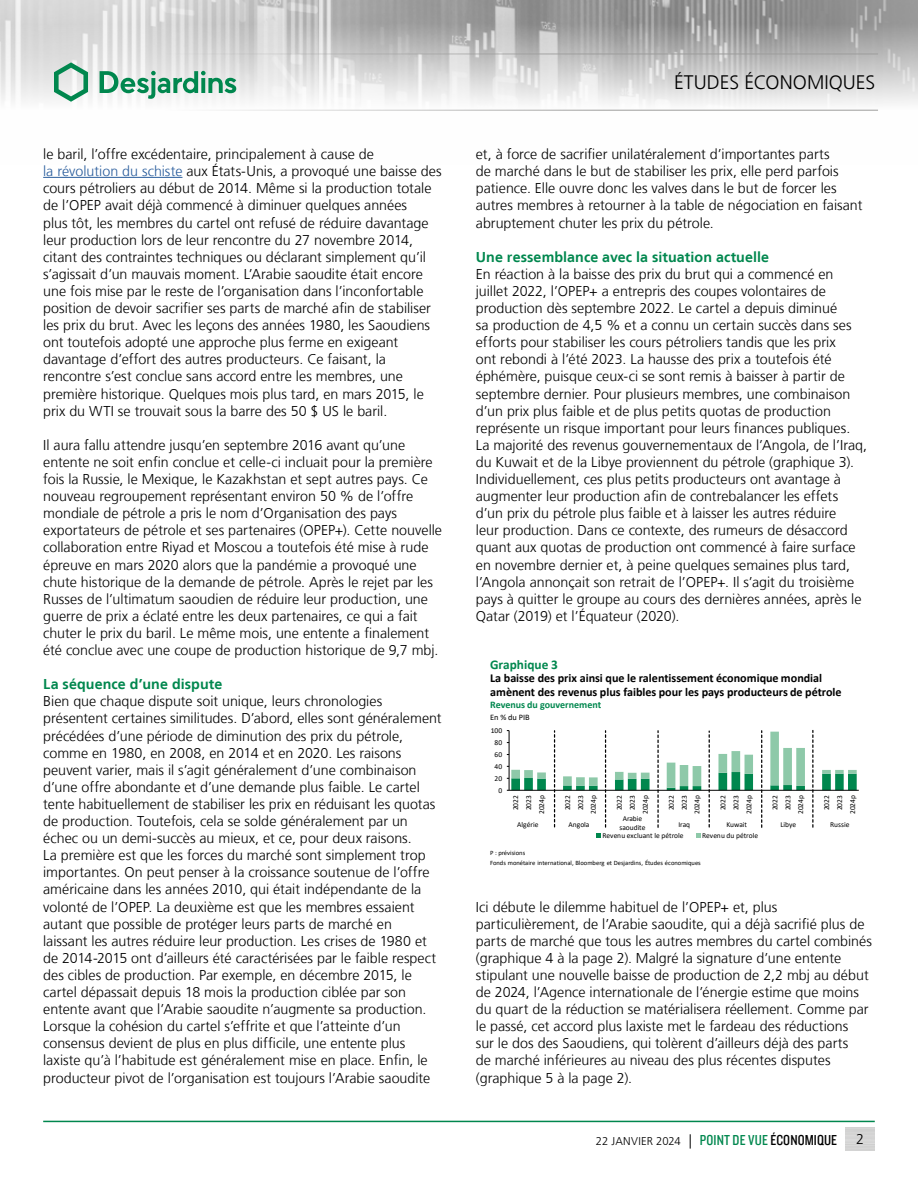
<style>
.page{position:relative;width:918px;height:1188px;background:#fff}
.page>*{position:absolute;margin:0;border:0;box-sizing:border-box;transform-origin:0 0}
.t1{font:300 19.5px "Frutiger LT";color:#000}
.t2{font:300 14.25px/17.1px "Frutiger LT";color:#000}
.t3{font:700 14.25px "Frutiger LT";letter-spacing:.005em;color:#00874e}
.t4{font:700 13.35px "Calibri";color:#00874e}
.t5{font:700 12.15px/13px "Calibri";color:#000}
.t6{font:300 11.25px "Frutiger LT";letter-spacing:.005em;color:#000}
.t7{font:700 10.05px "Calibri";color:#00874e}
.t8{font:8.4px "Calibri";letter-spacing:-.005em;color:#000}
.t9{font:7.5px/12.9px "Calibri";letter-spacing:-.005em;color:#000;text-align:center}
.t10{font:6.6px/9.8px "Calibri";color:#000}
.s1{color:#275b9b}
.s2{font-size:14.25px}
.s3{font-family:"Knockout 29 Junior Ltweight";font-weight:400;font-size:15px;color:#00874e}
.s4{font-family:"Knockout 29 Junior Ltweight";font-weight:400;font-size:15px}
</style>
<div class="page">
<img style="left:0;top:0;width:918px;height:110px">
<hr style="left:0;top:54px;width:878px;height:1px;background:#9d9d9c">
<hr style="left:0;top:110px;width:878px;height:1px;background:#9d9d9c">
<svg style="left:54px;top:62px;width:34px;height:40px"></svg>
<svg style="left:100px;top:71px;width:136px;height:28px"></svg>
<hr style="left:43px;top:1121px;width:832px;height:1px;background:#00874e">
<hr style="left:509px;top:790px;width:350px;height:1px;background:#000">
<svg style="left:596px;top:834px;width:5px;height:4px"></svg>
<svg style="left:696px;top:834px;width:4px;height:4px"></svg>
<svg style="left:507px;top:730px;width:350px;height:97px"></svg>
<hr style="left:43px;top:177px;width:139px;height:1px;background:#275b9b">
<p class="t2" style="left:43px;top:146px;width:400px">le baril, l’offre excédentaire, principalement à cause de<br><span class="s1">la révolution du schiste</span> aux États-Unis, a provoqué une baisse des cours pétroliers au début de 2014. Même si la production totale de l’OPEP avait déjà commencé à diminuer quelques années<br>plus tôt, les membres du cartel ont refusé de réduire davantage leur production lors de leur rencontre du 27 novembre 2014, citant des contraintes techniques ou déclarant simplement qu’il s’agissait d’un mauvais moment. L’Arabie saoudite était encore une fois mise par le reste de l’organisation dans l’inconfortable position de devoir sacrifier ses parts de marché afin de stabiliser les prix du brut. Avec les leçons des années 1980, les Saoudiens ont toutefois adopté une approche plus ferme en exigeant davantage d’effort des autres producteurs. Ce faisant, la rencontre s’est conclue sans accord entre les membres, une première historique. Quelques mois plus tard, en mars 2015, le prix du WTI se trouvait sous la barre des 50 $ US le baril.</p>
<p class="t2" style="left:43px;top:437px;width:400px">Il aura fallu attendre jusqu’en septembre 2016 avant qu’une entente ne soit enfin conclue et celle-ci incluait pour la première fois la Russie, le Mexique, le Kazakhstan et sept autres pays. Ce nouveau regroupement représentant environ 50 % de l’offre mondiale de pétrole a pris le nom d’Organisation des pays exportateurs de pétrole et ses partenaires (OPEP+). Cette nouvelle collaboration entre Riyad et Moscou a toutefois été mise à rude épreuve en mars 2020 alors que la pandémie a provoqué une chute historique de la demande de pétrole. Après le rejet par les Russes de l’ultimatum saoudien de réduire leur production, une guerre de prix a éclaté entre les deux partenaires, ce qui a fait chuter le prix du baril. Le même mois, une entente a finalement été conclue avec une coupe de production historique de 9,7 mbj.</p>
<p class="t3" style="left:43px;top:676px;width:181px">La séquence d’une dispute</p>
<p class="t2" style="left:43px;top:693px;width:400px">Bien que chaque dispute soit unique, leurs chronologies présentent certaines similitudes. D’abord, elles sont généralement précédées d’une période de diminution des prix du pétrole, comme en 1980, en 2008, en 2014 et en 2020. Les raisons peuvent varier, mais il s’agit généralement d’une combinaison d’une offre abondante et d’une demande plus faible. Le cartel tente habituellement de stabiliser les prix en réduisant les quotas de production. Toutefois, cela se solde généralement par un échec ou un demi-succès au mieux, et ce, pour deux raisons.<br>La première est que les forces du marché sont simplement trop importantes. On peut penser à la croissance soutenue de l’offre américaine dans les années 2010, qui était indépendante de la volonté de l’OPEP. La deuxième est que les membres essaient autant que possible de protéger leurs parts de marché en<br>laissant les autres réduire leur production. Les crises de 1980 et de 2014‑2015 ont d’ailleurs été caractérisées par le faible respect des cibles de production. Par exemple, en décembre 2015, le cartel dépassait depuis 18 mois la production ciblée par son entente avant que l’Arabie saoudite n’augmente sa production.<br>Lorsque la cohésion du cartel s’effrite et que l’atteinte d’un consensus devient de plus en plus difficile, une entente plus laxiste qu’à l’habitude est généralement mise en place. Enfin, le producteur pivot de l’organisation est toujours l’Arabie saoudite</p>
<h1 class="t1" style="left:674px;top:72px;width:203px">ÉTUDES ÉCONOMIQUES</h1>
<p class="t2" style="left:476px;top:146px;width:388px">et, à force de sacrifier unilatéralement d’importantes parts<br>de marché dans le but de stabiliser les prix, elle perd parfois patience. Elle ouvre donc les valves dans le but de forcer les autres membres à retourner à la table de négociation en faisant abruptement chuter les prix du pétrole.</p>
<p class="t3" style="left:476px;top:248px;width:295px">Une ressemblance avec la situation actuelle</p>
<p class="t2" style="left:476px;top:266px;width:393px">En réaction à la baisse des prix du brut qui a commencé en juillet 2022, l’OPEP+ a entrepris des coupes volontaires de production dès septembre 2022. Le cartel a depuis diminué<br>sa production de 4,5 % et a connu un certain succès dans ses efforts pour stabiliser les cours pétroliers tandis que les prix<br>ont rebondi à l’été 2023. La hausse des prix a toutefois été éphémère, puisque ceux-ci se sont remis à baisser à partir de septembre dernier. Pour plusieurs membres, une combinaison d’un prix plus faible et de plus petits quotas de production représente un risque important pour leurs finances publiques.<br>La majorité des revenus gouvernementaux de l’Angola, de l’Iraq, du Kuwait et de la Libye proviennent du pétrole (graphique 3).<br>Individuellement, ces plus petits producteurs ont avantage à augmenter leur production afin de contrebalancer les effets d’un prix du pétrole plus faible et à laisser les autres réduire<br>leur production. Dans ce contexte, des rumeurs de désaccord quant aux quotas de production ont commencé à faire surface en novembre dernier et, à peine quelques semaines plus tard, l’Angola annonçait son retrait de l’OPEP+. Il s’agit du troisième pays à quitter le groupe au cours des dernières années, après le Qatar (2019) et l’Équateur (2020).</p>
<p class="t4" style="left:490px;top:655px;width:69px">Graphique 3</p>
<p class="t5" style="left:490px;top:672px;width:353px">La baisse des prix ainsi que le ralentissement économique mondial amènent des revenus plus faibles pour les pays producteurs de pétrole</p>
<p class="t7" style="left:490px;top:697px;width:113px">Revenus du gouvernement</p>
<p class="t8" style="left:490px;top:711px;width:41px">En % du PIB</p>
<p class="t9" style="left:491px;top:724px;width:13px">100</p>
<p class="t9" style="left:495px;top:736px;width:9px">80</p>
<p class="t9" style="left:495px;top:748px;width:9px">60</p>
<p class="t9" style="left:495px;top:760px;width:9px">40</p>
<p class="t9" style="left:495px;top:771px;width:9px">20</p>
<p class="t9" style="left:498px;top:783px;width:5px">0</p>
<p class="t9" style="left:509px;top:814px;width:21px;rotate:-90deg">2022<br>2023<br>2024p</p>
<p class="t9" style="left:561px;top:814px;width:21px;rotate:-90deg">2022<br>2023<br>2024p</p>
<p class="t9" style="left:613px;top:814px;width:21px;rotate:-90deg">2022<br>2023<br>2024p</p>
<p class="t9" style="left:665px;top:814px;width:21px;rotate:-90deg">2022<br>2023<br>2024p</p>
<p class="t9" style="left:716px;top:814px;width:21px;rotate:-90deg">2022<br>2023<br>2024p</p>
<p class="t9" style="left:768px;top:814px;width:21px;rotate:-90deg">2022<br>2023<br>2024p</p>
<p class="t9" style="left:820px;top:814px;width:21px;rotate:-90deg">2022<br>2023<br>2024p</p>
<p class="t9" style="left:603px;top:829px;width:83px">Revenu excluant le pétrole</p>
<p class="t9" style="left:702px;top:829px;width:58px">Revenu du pétrole</p>
<p class="t9" style="left:517px;top:818px;width:23px">Algérie</p>
<p class="t9" style="left:569px;top:818px;width:22px">Angola</p>
<p class="t9" style="left:619px;top:814px;width:28px;line-height:9px">Arabie saoudite</p>
<p class="t9" style="left:678px;top:818px;width:13px">Iraq</p>
<p class="t9" style="left:727px;top:818px;width:22px">Kuwait</p>
<p class="t9" style="left:780px;top:818px;width:17px">Libye</p>
<p class="t9" style="left:830px;top:818px;width:21px">Russie</p>
<p class="t10" style="left:490px;top:848px;width:212px">P : prévisions<br>Fonds monétaire international, Bloomberg et Desjardins, Études économiques</p>
<p class="t2" style="left:476px;top:898px;width:398px">Ici débute le dilemme habituel de l’OPEP+ et, plus particulièrement, de l’Arabie saoudite, qui a déjà sacrifié plus de parts de marché que tous les autres membres du cartel combinés (graphique 4 à la page 2). Malgré la signature d’une entente stipulant une nouvelle baisse de production de 2,2 mbj au début de 2024, l’Agence internationale de l’énergie estime que moins du quart de la réduction se matérialisera réellement. Comme par le passé, cet accord plus laxiste met le fardeau des réductions<br>sur le dos des Saoudiens, qui tolèrent d’ailleurs déjà des parts<br>de marché inférieures au niveau des plus récentes disputes (graphique 5 à la page 2).</p>
<p class="t6" style="left:596px;top:1135px;width:243px">22 JANVIER 2024 <span class="s2">|</span> <span class="s3">POINT DE VUE</span> <span class="s4">ÉCONOMIQUE</span></p>
<p class="t2" style="left:856px;top:1131px;width:9px">2</p>
</div>
